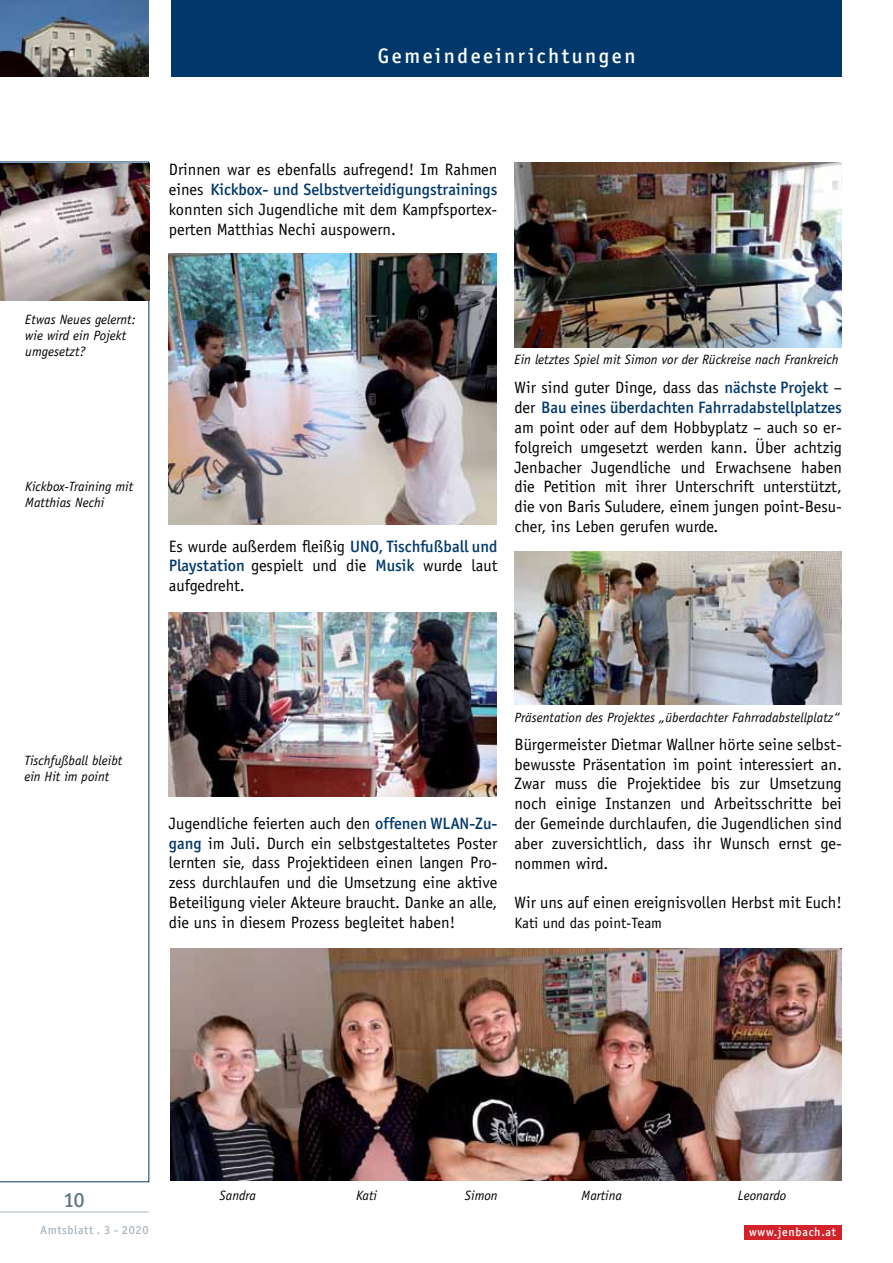
<style>
.page{position:relative;width:893px;height:1263px;background:#fff}
.page>*{position:absolute;margin:0;border:0;box-sizing:border-box;transform-origin:0 0}
.t1{font:500 21px "Officina San ITC";letter-spacing:.125em;color:#fff}
.t2{font:500 21px "Officina San ITC";color:#647883}
.t3{font:16.5px/19.8px "Officina Sans";color:#000;text-align:justify}
.t4{font:500 16.5px "Officina San ITC";color:#00386c}
.t5{font:15px "Officina Sans";color:#000}
.t6{font:italic 13.5px/16.2px "Officina Sans";color:#000}
.t7{font:500 12px "Officina San ITC";letter-spacing:.05em;color:#a8b6bf}
.t8{font:500 12px "Officina San ITC";letter-spacing:.06em;color:#fff}
.s1{font-family:"Officina Sans";font-weight:400;color:#000}
.s2{font-family:"Officina San ITC";font-weight:500;color:#00386c}
</style>
<div class="page">
<div style="left:744px;top:1225px;width:98px;height:14px;background:#d2232a"></div>
<div style="left:171px;top:0;width:671px;height:77px;background:#00386c"></div>
<img style="left:0;top:0;width:149px;height:77px">
<hr style="left:0;top:1211px;width:149px;height:1px;background:#a8b6bf">
<svg style="left:0;top:162px;width:149px;height:1020px"></svg>
<img style="left:170px;top:948px;width:672px;height:232px">
<img style="left:169px;top:253px;width:327px;height:272px">
<img style="left:515px;top:163px;width:327px;height:184px">
<img style="left:0;top:164px;width:149px;height:136px">
<img style="left:514px;top:551px;width:328px;height:154px">
<img style="left:169px;top:613px;width:327px;height:184px">
<p class="t1" style="left:378px;top:43px;width:259px">Gemeindeeinrichtungen</p>
<p class="t6" style="left:25px;top:311px;width:112px">Etwas Neues gelernt: wie wird ein Pojekt umgesetzt?</p>
<p class="t6" style="left:25px;top:479px;width:109px">Kickbox-Training mit<br>Matthias Nechi</p>
<p class="t3" style="left:169px;top:160px;width:330px">Drinnen war es ebenfalls aufregend! Im Rahmen</p>
<p class="t4" style="left:169px;top:180px;width:330px"><span class="s1">eines</span> Kickbox- und Selbstverteidigungstrainings</p>
<p class="t3" style="left:169px;top:199px;width:330px">konnten sich Jugendliche mit dem Kampfsportex&shy;perten Matthias Nechi auspowern.</p>
<p class="t3" style="left:169px;top:536px;width:330px">Es wurde außerdem fleißig <span class="s2">UNO, Tischfußball und Playstation</span> gespielt und die <span class="s2">Musik</span> wurde laut aufgedreht.</p>
<p class="t6" style="left:515px;top:351px;width:326px">Ein letztes Spiel mit Simon vor der Rückreise nach Frankreich</p>
<p class="t3" style="left:515px;top:378px;width:329px">Wir sind guter Dinge, dass das <span class="s2">nächste Projekt</span> –</p>
<p class="t4" style="left:515px;top:398px;width:329px"><span class="s1">der</span> Bau eines überdachten Fahrradabstellplatzes</p>
<p class="t3" style="left:515px;top:417px;width:329px">am point oder auf dem Hobbyplatz – auch so er&shy;folgreich umgesetzt werden kann. Über achtzig Jenbacher Jugendliche und Erwachsene haben die Petition mit ihrer Unterschrift unterstützt, die von Baris Suludere, einem jungen point-Besu&shy;cher, ins Leben gerufen wurde.</p>
<p class="t6" style="left:24px;top:752px;width:99px">Tischfußball bleibt ein Hit im point</p>
<p class="t3" style="left:169px;top:813px;width:330px">Jugendliche feierten auch den <span class="s2">offenen WLAN-Zu&shy;gang</span> im Juli. Durch ein selbstgestaltetes Poster lernten sie, dass Projektideen einen langen Pro&shy;zess durchlaufen und die Umsetzung eine aktive Beteiligung vieler Akteure braucht. Danke an alle, die uns in diesem Prozess begleitet haben!</p>
<p class="t6" style="left:515px;top:710px;width:327px">Präsentation des Projektes „überdachter Fahrradabstellplatz“</p>
<p class="t3" style="left:515px;top:734px;width:329px">Bürgermeister Dietmar Wallner hörte seine selbst&shy;bewusste Präsentation im point interessiert an.<br>Zwar muss die Projektidee bis zur Umsetzung noch einige Instanzen und Arbeitsschritte bei der Gemeinde durchlaufen, die Jugendlichen sind aber zuversichtlich, dass ihr Wunsch ernst ge&shy;nommen wird.</p>
<p class="t3" style="left:515px;top:893px;width:329px">Wir uns auf einen ereignisvollen Herbst mit Euch!</p>
<p class="t5" style="left:515px;top:914px;width:149px">Kati und das point-Team</p>
<p class="t2" style="left:64px;top:1187px;width:22px">10</p>
<p class="t7" style="left:41px;top:1222px;width:109px">Amtsblatt . 3 - 2020</p>
<p class="t6" style="left:220px;top:1187px;width:38px">Sandra</p>
<p class="t6" style="left:356px;top:1187px;width:22px">Kati</p>
<p class="t6" style="left:465px;top:1187px;width:34px">Simon</p>
<p class="t6" style="left:582px;top:1187px;width:42px">Martina</p>
<p class="t6" style="left:738px;top:1187px;width:50px">Leonardo</p>
<p class="t8" style="left:749px;top:1225px;width:88px">www.jenbach.at</p>
</div>
